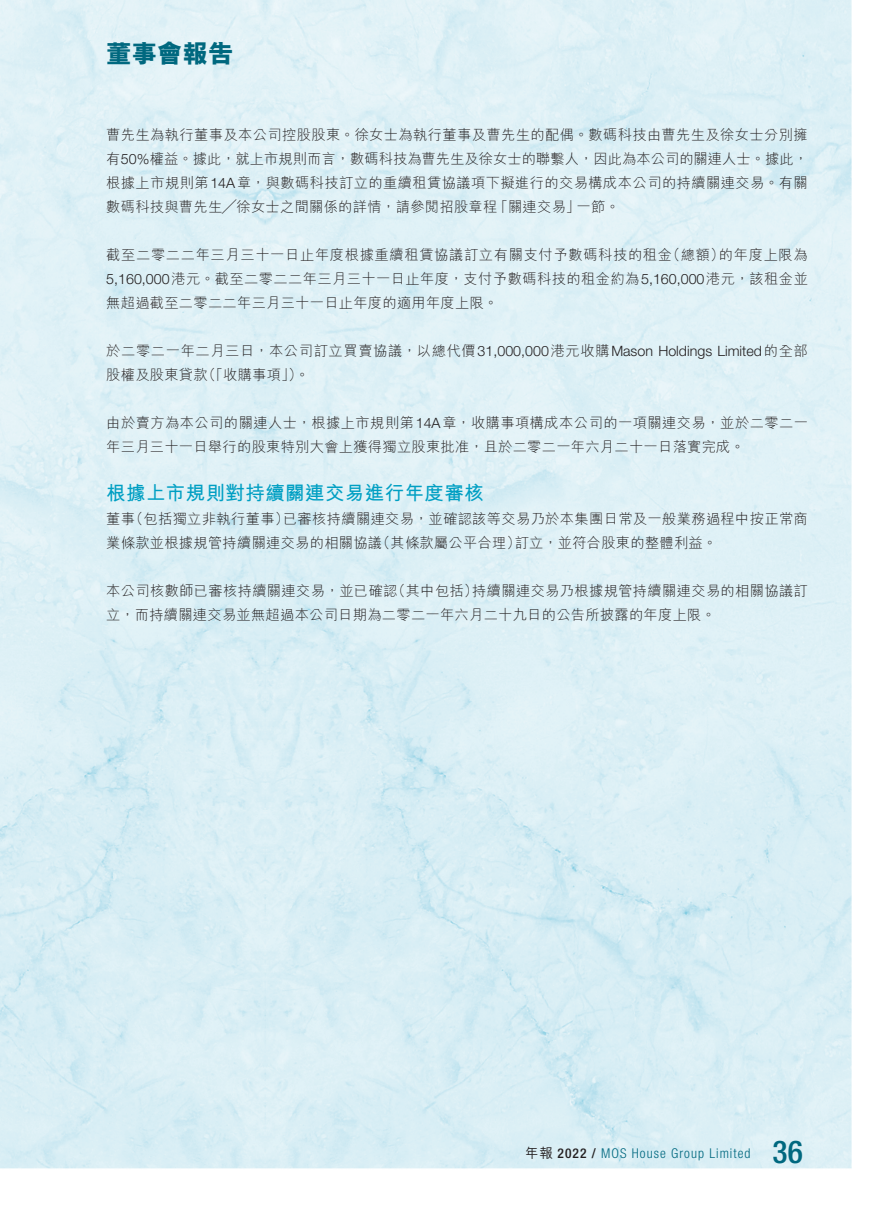
<style>
.page{position:relative;width:893px;height:1212px;background:#fff}
.page>*{position:absolute;margin:0;border:0;box-sizing:border-box;transform-origin:0 0}
.t1{font:500 condensed 31.5px "Helvetica Neue LT Std";color:#00687f}
.t2{font:800 25.5px "M Hei HK";color:#00687f}
._01_H1{font:700 19.5px "M Hei HK";letter-spacing:.02em;color:#009fc3}
._00_txt{font:300 14.25px/24px "M Hei HK";letter-spacing:.025em;color:#231f20}
._00_txt-2{font:300 14.25px/24px "M Hei HK";letter-spacing:.045em;color:#231f20}
._00_txt-3{font:300 14.25px "M Hei HK";letter-spacing:.005em;color:#231f20}
.t3{font:300 condensed 13.5px "Helvetica Neue LT Std";letter-spacing:.075em;color:#00687f}
.s1{font-family:"Helvetica Neue LT Std"}
.s2{font-family:"M Hei HK";font-weight:500;font-stretch:normal;color:#231f20}
.s3{font-weight:500;color:#231f20}
</style>
<div class="page">
<img style="left:0;top:0;width:852px;height:1169px">
<h2 class="t2" style="left:106px;top:41px;width:129px">董事會報告</h2>
<p class="_00_txt" style="left:106px;top:123px;width:703px">曹先生為執行董事及本公司控股股東。徐女士為執行董事及曹先生的配偶。數碼科技由曹先生及徐女士分別擁</p>
<p class="_00_txt-3" style="left:106px;top:152px;width:703px">有<span class="s1">50%</span>權益。據此，就上市規則而言，數碼科技為曹先生及徐女士的聯繫人，因此為本公司的關連人士。據此，</p>
<p class="_00_txt" style="left:106px;top:171px;width:703px">根據上市規則第<span class="s1">14A</span>章，與數碼科技訂立的重續租賃協議項下擬進行的交易構成本公司的持續關連交易。有關</p>
<p class="_00_txt" style="left:577px;top:195px;width:45px">一節。</p>
<p class="_00_txt" style="left:106px;top:195px;width:393px">數碼科技與曹先生╱徐女士之間關係的詳情，請參閱招股章程</p>
<p class="_00_txt" style="left:494px;top:195px;width:88px">「關連交易」</p>
<p class="_00_txt" style="left:106px;top:243px;width:703px">截至二零二二年三月三十一日止年度根據重續租賃協議訂立有關支付予數碼科技的租金<br><span class="s1">5,160,000</span>港元。截至二零二二年三月三十一日止年度，支付予數碼科技的租金約為<span class="s1">5,160,000</span>港元，該租金並無超過截至二零二二年三月三十一日止年度的適用年度上限。</p>
<p class="_00_txt-2" style="left:202px;top:339px;width:608px;text-indent:-95px">於二零二一年二月三日，本公司訂立買賣協議，以總代價<span class="s1">31,000,000</span>港元收購<span class="s1">Mason Holdings Limited</span>的全部（「收購事項 。(「</p>
<p class="_00_txt" style="left:666px;top:243px;width:60px">（總額）</p>
<p class="_00_txt" style="left:719px;top:243px;width:90px">的年度上限為</p>
<p class="_00_txt" style="left:106px;top:363px;width:103px">股權及股東貸款</p>
<p class="_00_txt" style="left:106px;top:411px;width:703px">由於賣方為本公司的關連人士，根據上市規則第<span class="s1">14A</span>章，收購事項構成本公司的一項關連交易，並於二零二一年三月三十一日舉行的股東特別大會上獲得獨立股東批准，且於二零二一年六月二十一日落實完成。</p>
<p class="_01_H1" style="left:106px;top:479px;width:379px">根據上市規則對持續關連交易進行年度審核</p>
<p class="_00_txt" style="left:283px;top:507px;width:526px">已審核持續關連交易，並確認該等交易乃於本集團日常及一般業務過程中按正常商</p>
<p class="_00_txt" style="left:129px;top:507px;width:161px">（包括獨立非執行董事）</p>
<p class="_00_txt" style="left:106px;top:507px;width:30px">董事</p>
<p class="_00_txt" style="left:106px;top:531px;width:277px">業條款並根據規管持續關連交易的相關協議</p>
<p class="_00_txt" style="left:376px;top:531px;width:146px">（其條款屬公平合理）</p>
<p class="_00_txt" style="left:515px;top:531px;width:204px">訂立，並符合股東的整體利益。</p>
<p class="_00_txt" style="left:106px;top:579px;width:611px">本公司核數師已審核持續關連交易，並已確認<br>立，而持續關連交易並無超過本公司日期為二零二一年六月二十九日的公告所披露的年度上限。</p>
<p class="_00_txt" style="left:472px;top:579px;width:337px">持續關連交易乃根據規管持續關連交易的相關協議訂</p>
<p class="_00_txt" style="left:391px;top:579px;width:88px">（其中包括）</p>
<p class="t3" style="left:525px;top:1145px;width:227px"><span class="s2">年報</span> <span class="s3">2022 /</span> MOS House Group Limited</p>
<h1 class="t1" style="left:773px;top:1133px;width:32px">36</h1>
</div>
